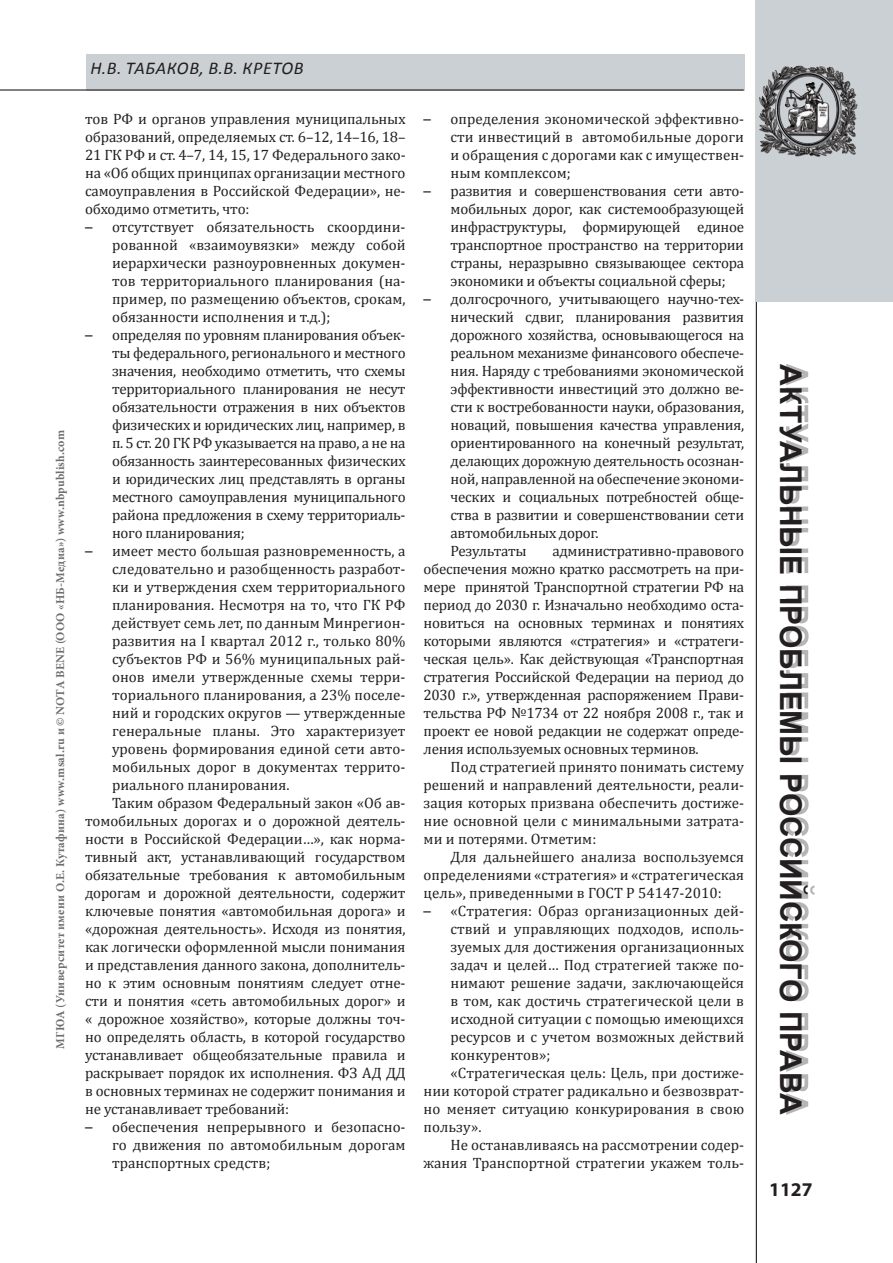
<style>
.page{position:relative;width:893px;height:1263px;background:#fff}
.page>*{position:absolute;margin:0;border:0;box-sizing:border-box;transform-origin:0 0}
.t1{font:700 30px "Arial";letter-spacing:-.005em;color:#231f20}
.t2{font:700 19.5px "Myriad Pro";color:#231f20}
.t3{font:italic 18px "Calibri";color:#231f20}
.t4{font:15px/18px "Cambria";letter-spacing:-.01em;color:#231f20;text-align:justify}
.t5{font:700 12px "Minion Pro";letter-spacing:.02em;color:#6c6d70}
.s1{font-family:"Calibri"}
</style>
<div class="page">
<hr style="left:756px;top:0;width:1px;height:1263px;background:#231f20">
<div style="left:786px;top:364px;width:28px;height:751px;background:#231f20;opacity:.33"></div>
<div style="left:757px;top:0;width:136px;height:301px;background:#cad0d4"></div>
<div style="left:563px;top:54px;width:182px;height:36px;background:#cad0d4"></div>
<div style="left:86px;top:54px;width:477px;height:36px;background:#cad0d4"></div>
<hr style="left:0;top:89px;width:744px;height:2px;background:#231f20">
<img style="left:755px;top:54px;width:103px;height:111px">
<p class="t5" style="left:52px;top:1048px;width:620px;rotate:-90deg">МГЮА (Университет имени О.Е. Кутафина) www.msal.ru и © NOTA BENE (ООО «НБ-Медиа») www.nbpublish.com</p>
<p class="t3" style="left:90px;top:57px;width:47px">н.в. табаков</p>
<p class="t3" style="left:200px;top:57px;width:55px">, в.в. кретов</p>
<p class="t4" style="left:85px;top:110px;width:322px">тов РФ и органов управления муниципальных образований, определяемых ст. 6–12, 14–16, 18– 21 ГК РФ и ст. 4–7, 14, 15, 17 Федерального зако&shy;на «Об общих принципах организации местного самоуправления в Российской Федерации», не&shy;обходимо отметить, что:</p>
<p class="t4" style="left:112px;top:218px;width:295px;text-indent:-27px"><span class="s1">–</span> отсутствует обязательность скоордини&shy;рованной «взаимоувязки» между собой иерархически разноуровненных докумен&shy;тов территориального планирования (на&shy;пример, по размещению объектов, срокам, обязанности исполнения и т.д.);</p>
<p class="t4" style="left:112px;top:326px;width:295px;text-indent:-27px"><span class="s1">–</span> определяя по уровням планирования объек&shy;ты федерального, регионального и местного значения, необходимо отметить, что схемы территориального планирования не несут обязательности отражения в них объектов физических и юридических лиц, например, в п. 5 ст. 20 ГК РФ указывается на право, а не на обязанность заинтересованных физических и юридических лиц представлять в органы местного самоуправления муниципального района предложения в схему территориаль&shy;ного планирования;</p>
<p class="t4" style="left:85px;top:542px;width:322px"><span class="s1">–</span> имеет место большая разновременность, а</p>
<p class="t4" style="left:112px;top:560px;width:295px">следовательно и разобщенность разработ-</p>
<p class="t4" style="left:112px;top:578px;width:295px">ки и утверждения схем территориального</p>
<p class="t4" style="left:112px;top:596px;width:295px">планирования. Несмотря на то, что ГК РФ</p>
<p class="t4" style="left:112px;top:614px;width:295px">действует семь лет, по данным Минрегион-</p>
<p class="t4" style="left:112px;top:632px;width:295px">развития на I квартал 2012 г., только 80%</p>
<p class="t4" style="left:112px;top:650px;width:295px">субъектов РФ и 56% муниципальных рай-</p>
<p class="t4" style="left:112px;top:668px;width:295px">онов имели утвержденные схемы терри-</p>
<p class="t4" style="left:112px;top:686px;width:295px">ториального планирования, а 23% поселе-</p>
<p class="t4" style="left:112px;top:704px;width:295px">ний и городских округов — утвержденные</p>
<p class="t4" style="left:112px;top:722px;width:295px">генеральные планы. Это характеризует</p>
<p class="t4" style="left:112px;top:740px;width:295px">уровень формирования единой сети авто-</p>
<p class="t4" style="left:112px;top:758px;width:295px">мобильных дорог в документах террито-</p>
<p class="t4" style="left:112px;top:776px;width:179px">риального планирования.</p>
<p class="t4" style="left:112px;top:794px;width:295px">Таким образом Федеральный закон «Об ав-</p>
<p class="t4" style="left:85px;top:812px;width:322px">томобильных дорогах и о дорожной деятель-</p>
<p class="t4" style="left:85px;top:830px;width:322px">ности в Российской Федерации…», как норма-</p>
<p class="t4" style="left:85px;top:848px;width:322px">тивный акт, устанавливающий государством</p>
<p class="t4" style="left:85px;top:866px;width:322px">обязательные требования к автомобильным</p>
<p class="t4" style="left:85px;top:884px;width:322px">дорогам и дорожной деятельности, содержит</p>
<p class="t4" style="left:85px;top:902px;width:322px">ключевые понятия «автомобильная дорога» и</p>
<p class="t4" style="left:85px;top:920px;width:322px">«дорожная деятельность». Исходя из понятия,</p>
<p class="t4" style="left:85px;top:938px;width:322px">как логически оформленной мысли понимания</p>
<p class="t4" style="left:85px;top:956px;width:322px">и представления данного закона, дополнитель-</p>
<p class="t4" style="left:85px;top:974px;width:322px">но к этим основным понятиям следует отне-</p>
<p class="t4" style="left:85px;top:992px;width:322px">сти и понятия «сеть автомобильных дорог» и</p>
<p class="t4" style="left:85px;top:1010px;width:322px">« дорожное хозяйство», которые должны точ-</p>
<p class="t4" style="left:85px;top:1028px;width:322px">но определять область, в которой государство</p>
<p class="t4" style="left:85px;top:1046px;width:322px">устанавливает общеобязательные правила и</p>
<p class="t4" style="left:85px;top:1064px;width:322px">раскрывает порядок их исполнения. ФЗ АД ДД</p>
<p class="t4" style="left:85px;top:1082px;width:322px">в основных терминах не содержит понимания и</p>
<p class="t4" style="left:85px;top:1100px;width:206px">не устанавливает требований:</p>
<p class="t4" style="left:112px;top:1118px;width:295px;text-indent:-27px"><span class="s1">–</span> обеспечения непрерывного и безопасно&shy;го движения по автомобильным дорогам транспортных средств;</p>
<p class="t4" style="left:451px;top:110px;width:295px;text-indent:-27px"><span class="s1">–</span> определения экономической эффективно&shy;сти инвестиций в автомобильные дороги и обращения с дорогами как с имуществен&shy;ным комплексом;</p>
<p class="t4" style="left:451px;top:182px;width:295px;text-indent:-27px"><span class="s1">–</span> развития и совершенствования сети авто&shy;мобильных дорог, как системообразующей инфраструктуры, формирующей единое транспортное пространство на территории страны, неразрывно связывающее сектора экономики и объекты социальной сферы;</p>
<p class="t4" style="left:451px;top:290px;width:295px;text-align:left;text-indent:-27px"><span class="s1">–</span> долгосрочного, учитывающего научно-тех&shy;нический сдвиг, планирования развития дорожного хозяйства, основывающегося на реальном механизме финансового обеспече&shy;ния. Наряду с требованиями экономической эффективности инвестиций это должно ве&shy;сти к востребованности науки, образования, новаций, повышения качества управления, ориентированного на конечный результат, делающих дорожную деятельность осознан&shy;ной, направленной на обеспечение экономи&shy;ческих и социальных потребностей обще&shy;ства в развитии и совершенствовании сети автомобильных дорог.<br>Результаты</p>
<p class="t4" style="left:424px;top:542px;width:322px;text-indent:129px">административно-правового обеспечения можно кратко рассмотреть на при&shy;мере принятой Транспортной стратегии РФ на период до 2030 г. Изначально необходимо оста&shy;новиться на основных терминах и понятиях которыми являются «стратегия» и «стратеги&shy;ческая цель». Как действующая «Транспортная стратегия Российской Федерации на период до 2030 г.», утвержденная распоряжением Прави&shy;тельства РФ №1734 от 22 ноября 2008 г., так и проект ее новой редакции не содержат опреде&shy;ления используемых основных терминов.</p>
<p class="t4" style="left:424px;top:758px;width:322px;text-indent:27px">Под стратегией принято понимать систему решений и направлений деятельности, реали&shy;зация которых призвана обеспечить достиже&shy;ние основной цели с минимальными затрата&shy;ми и потерями. Отметим:</p>
<p class="t4" style="left:424px;top:848px;width:322px;text-indent:27px">Для дальнейшего анализа воспользуемся определениями «стратегия» и «стратегическая цель», приведенными в ГОСТ Р 54147-2010:</p>
<p class="t4" style="left:424px;top:902px;width:322px"><span class="s1">–</span> «Стратегия: Образ организационных дей-</p>
<p class="t4" style="left:451px;top:920px;width:295px">ствий и управляющих подходов, исполь-</p>
<p class="t4" style="left:451px;top:938px;width:295px">зуемых для достижения организационных</p>
<p class="t4" style="left:451px;top:956px;width:295px">задач и целей… Под стратегией также по-</p>
<p class="t4" style="left:451px;top:974px;width:295px">нимают решение задачи, заключающейся</p>
<p class="t4" style="left:451px;top:992px;width:295px">в том, как достичь стратегической цели в</p>
<p class="t4" style="left:451px;top:1010px;width:295px">исходной ситуации с помощью имеющихся</p>
<p class="t4" style="left:451px;top:1028px;width:295px">ресурсов и с учетом возможных действий</p>
<p class="t4" style="left:451px;top:1046px;width:101px">конкурентов»;</p>
<p class="t4" style="left:451px;top:1064px;width:295px">«Стратегическая цель: Цель, при достиже-</p>
<p class="t4" style="left:424px;top:1082px;width:322px">нии которой стратег радикально и безвозврат-</p>
<p class="t4" style="left:424px;top:1100px;width:322px">но меняет ситуацию конкурирования в свою</p>
<p class="t4" style="left:424px;top:1118px;width:60px">пользу».</p>
<p class="t4" style="left:451px;top:1136px;width:295px">Не останавливаясь на рассмотрении содер-</p>
<p class="t4" style="left:424px;top:1154px;width:322px">жания Транспортной стратегии укажем толь-</p>
<h1 class="t1" style="left:810px;top:364px;width:747px;rotate:90deg">Актуальные проблемы российского права</h1>
<h2 class="t2" style="left:769px;top:1177px;width:45px">1127</h2>
</div>
